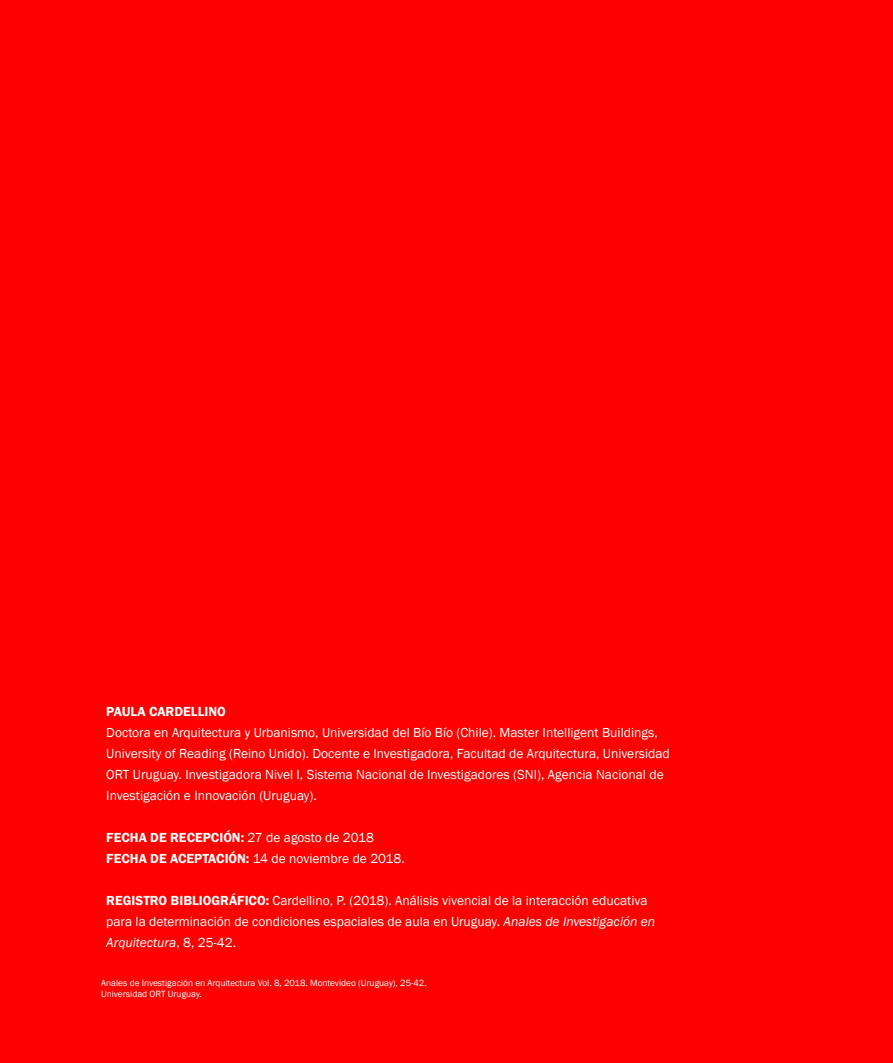
<style>
.page{position:relative;width:893px;height:1063px;background:#f00}
.page>*{position:absolute;margin:0;border:0;box-sizing:border-box;transform-origin:0 0}
.t1{font:13.5px/21px "Franklin Gothic";color:#fff}
.t2{font:600 13.5px "Franklin Gothic";color:#fff}
.citas{font:9.3px "Franklin Gothic";color:#fff}
.s1{font-weight:400}
.s2{font-weight:600}
.s3{font-style:italic}
</style>
<div class="page">
<p class="t2" style="left:106px;top:703px;width:121px">PAULA CARDELLINO</p>
<p class="t1" style="left:106px;top:722px;width:565px">Doctora en Arquitectura y Urbanismo, Universidad del Bío Bío (Chile). Master Intelligent Buildings, University of Reading (Reino Unido). Docente e Investigadora, Facultad de Arquitectura, Universidad ORT Uruguay. Investigadora Nivel I, Sistema Nacional de Investigadores (SNI), Agencia Nacional de Investigación e Innovación (Uruguay).</p>
<p class="t2" style="left:106px;top:829px;width:269px">FECHA DE RECEPCIÓN: <span class="s1">27 de agosto de 2018</span></p>
<p class="t1" style="left:106px;top:848px;width:300px"><span class="s2">FECHA DE ACEPTACIÓN:</span> 14 de noviembre de 2018.</p>
<p class="t1" style="left:106px;top:890px;width:550px"><span class="s2">REGISTRO BIBLIOGRÁFICO:</span> Cardellino, P. (2018). Análisis vivencial de la interacción educativa para la determinación de condiciones espaciales de aula en Uruguay. <span class="s3">Anales de Investigación en<br>Arquitectura</span>, 8, 25-42.</p>
<p class="citas" style="left:101px;top:977px;width:327px">Anales de Investigación en Arquitectura Vol. 8, 2018. Montevideo (Uruguay), 25-42.</p>
<p class="citas" style="left:101px;top:988px;width:102px">Universidad ORT Uruguay.</p>
</div>
